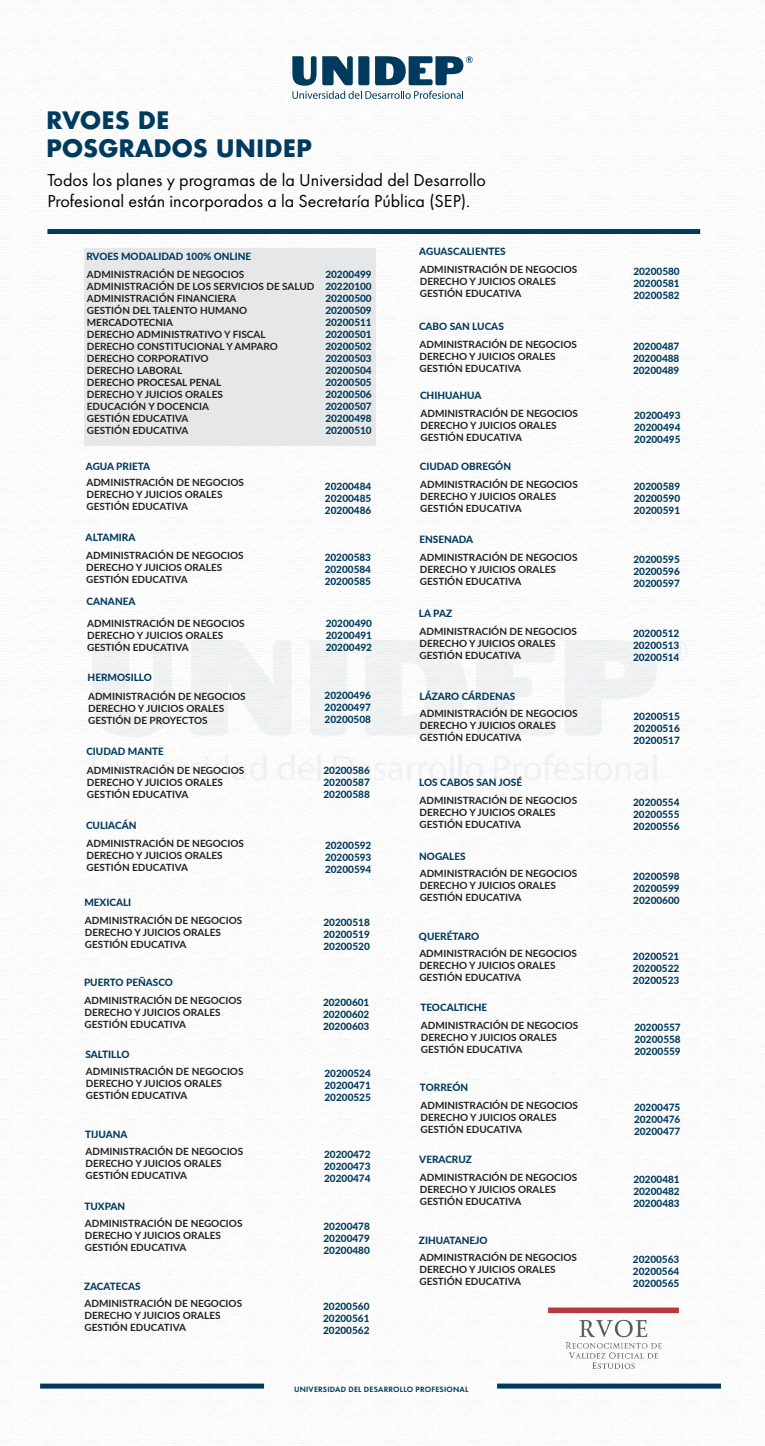
<style>
.page{position:relative;width:765px;height:1446px;background:#fff}
.page>*{position:absolute;margin:0;border:0;box-sizing:border-box;transform-origin:0 0}
.t1{font:700 23.38px/28px "Futura";letter-spacing:-.01em;color:#003a5d}
.t2{font:18px/21.6px "Futura PT";color:#000001}
.t3{font:700 10px/12px "Lato";color:#231f20}
.t4{font:800 10px/12px "Lato";color:#003a5d;text-align:justify}
.t5{font:600 8px "Futura PT";letter-spacing:.025em;color:#003a5d}
</style>
<div class="page">
<img style="left:0;top:0;width:765px;height:1444px">
<svg style="left:665px;top:640px;width:23px;height:22px"></svg>
<svg style="left:92px;top:640px;width:80px;height:97px"></svg>
<svg style="left:191px;top:640px;width:101px;height:96px"></svg>
<div style="left:310px;top:640px;width:37px;height:96px;background:#f0f2f4"></div>
<svg style="left:365px;top:640px;width:102px;height:96px"></svg>
<svg style="left:476px;top:640px;width:79px;height:96px"></svg>
<svg style="left:565px;top:640px;width:92px;height:96px"></svg>
<svg style="left:92px;top:754px;width:175px;height:27px"></svg>
<svg style="left:278px;top:754px;width:36px;height:27px"></svg>
<hr style="left:317px;top:754px;width:4px;height:26px;background:#f0f2f4">
<svg style="left:333px;top:755px;width:114px;height:26px"></svg>
<hr style="left:450px;top:754px;width:3px;height:26px;background:#003a5d">
<hr style="left:459px;top:754px;width:3px;height:26px;background:#003a5d">
<svg style="left:466px;top:762px;width:17px;height:19px"></svg>
<svg style="left:494px;top:754px;width:154px;height:27px"></svg>
<hr style="left:653px;top:754px;width:3px;height:26px;background:#003a5d">
<svg style="left:292px;top:56px;width:181px;height:43px"></svg>
<div style="left:47px;top:229px;width:653px;height:5px;background:#003a5d"></div>
<img style="left:541px;top:1299px;width:145px;height:77px">
<div style="left:40px;top:1383px;width:224px;height:5px;background:#003a5d"></div>
<div style="left:497px;top:1383px;width:224px;height:5px;background:#003a5d"></div>
<div style="left:84px;top:248px;width:292px;height:198px;background:#e6e7e9"></div>
<h1 class="t1" style="left:46px;top:106px;width:267px">RVOES DE<br>POSGRADOS UNIDEP</h1>
<h2 class="t2" style="left:47px;top:169px;width:440px">Todos los planes y programas de la Universidad del Desarrollo<br>Profesional están incorporados a la Secretaría Pública (SEP).</h2>
<p class="t4" style="left:86px;top:250px;width:167px">RVOES MODALIDAD 100% ONLINE</p>
<p class="t3" style="left:87px;top:268px;width:229px">ADMINISTRACIÓN DE NEGOCIOS<br>ADMINISTRACIÓN DE LOS SERVICIOS DE SALUD<br>ADMINISTRACIÓN FINANCIERA<br>GESTIÓN DEL TALENTO HUMANO<br>MERCADOTECNIA<br>DERECHO ADMINISTRATIVO Y FISCAL<br>DERECHO CONSTITUCIONAL Y AMPARO<br>DERECHO CORPORATIVO<br>DERECHO LABORAL<br>DERECHO PROCESAL PENAL<br>DERECHO Y JUICIOS ORALES<br>EDUCACIÓN Y DOCENCIA<br>GESTIÓN EDUCATIVA<br>GESTIÓN EDUCATIVA</p>
<p class="t4" style="left:325px;top:268px;width:48px">20200499<br>20220100<br>20200500<br>20200509<br>20200511<br>20200501<br>20200502<br>20200503<br>20200504<br>20200505<br>20200506<br>20200507<br>20200498<br>20200510</p>
<p class="t4" style="left:86px;top:460px;width:66px">AGUA PRIETA</p>
<p class="t3" style="left:86px;top:476px;width:159px">ADMINISTRACIÓN DE NEGOCIOS<br>DERECHO Y JUICIOS ORALES<br>GESTIÓN EDUCATIVA</p>
<p class="t4" style="left:325px;top:480px;width:48px">20200484<br>20200485<br>20200486</p>
<p class="t4" style="left:86px;top:531px;width:51px">ALTAMIRA</p>
<p class="t3" style="left:86px;top:549px;width:159px">ADMINISTRACIÓN DE NEGOCIOS<br>DERECHO Y JUICIOS ORALES<br>GESTIÓN EDUCATIVA</p>
<p class="t4" style="left:325px;top:551px;width:48px">20200583<br>20200584<br>20200585</p>
<p class="t4" style="left:87px;top:595px;width:50px">CANANEA</p>
<p class="t3" style="left:87px;top:616px;width:159px">ADMINISTRACIÓN DE NEGOCIOS<br>DERECHO Y JUICIOS ORALES<br>GESTIÓN EDUCATIVA</p>
<p class="t4" style="left:326px;top:616px;width:48px">20200490<br>20200491<br>20200492</p>
<p class="t4" style="left:88px;top:671px;width:66px">HERMOSILLO</p>
<p class="t3" style="left:88px;top:689px;width:159px">ADMINISTRACIÓN DE NEGOCIOS<br>DERECHO Y JUICIOS ORALES<br>GESTIÓN DE PROYECTOS</p>
<p class="t4" style="left:325px;top:689px;width:48px">20200496<br>20200497<br>20200508</p>
<p class="t4" style="left:86px;top:745px;width:79px">CIUDAD MANTE</p>
<p class="t3" style="left:87px;top:764px;width:159px">ADMINISTRACIÓN DE NEGOCIOS<br>DERECHO Y JUICIOS ORALES<br>GESTIÓN EDUCATIVA</p>
<p class="t4" style="left:323px;top:764px;width:48px">20200586<br>20200587<br>20200588</p>
<p class="t4" style="left:86px;top:819px;width:52px">CULIACÁN</p>
<p class="t3" style="left:86px;top:836px;width:159px">ADMINISTRACIÓN DE NEGOCIOS<br>DERECHO Y JUICIOS ORALES<br>GESTIÓN EDUCATIVA</p>
<p class="t4" style="left:325px;top:839px;width:48px">20200592<br>20200593<br>20200594</p>
<p class="t4" style="left:84px;top:896px;width:48px">MEXICALI</p>
<p class="t3" style="left:85px;top:913px;width:159px">ADMINISTRACIÓN DE NEGOCIOS<br>DERECHO Y JUICIOS ORALES<br>GESTIÓN EDUCATIVA</p>
<p class="t4" style="left:323px;top:916px;width:48px">20200518<br>20200519<br>20200520</p>
<p class="t4" style="left:84px;top:976px;width:90px">PUERTO PEÑASCO</p>
<p class="t3" style="left:84px;top:993px;width:159px">ADMINISTRACIÓN DE NEGOCIOS<br>DERECHO Y JUICIOS ORALES<br>GESTIÓN EDUCATIVA</p>
<p class="t4" style="left:323px;top:996px;width:48px">20200601<br>20200602<br>20200603</p>
<p class="t4" style="left:85px;top:1047px;width:46px">SALTILLO</p>
<p class="t3" style="left:86px;top:1065px;width:159px">ADMINISTRACIÓN DE NEGOCIOS<br>DERECHO Y JUICIOS ORALES<br>GESTIÓN EDUCATIVA</p>
<p class="t4" style="left:325px;top:1067px;width:48px">20200524<br>20200471<br>20200525</p>
<p class="t4" style="left:85px;top:1127px;width:44px">TIJUANA</p>
<p class="t3" style="left:86px;top:1145px;width:159px">ADMINISTRACIÓN DE NEGOCIOS<br>DERECHO Y JUICIOS ORALES<br>GESTIÓN EDUCATIVA</p>
<p class="t4" style="left:324px;top:1147px;width:48px">20200472<br>20200473<br>20200474</p>
<p class="t4" style="left:84px;top:1200px;width:42px">TUXPAN</p>
<p class="t3" style="left:85px;top:1217px;width:159px">ADMINISTRACIÓN DE NEGOCIOS<br>DERECHO Y JUICIOS ORALES<br>GESTIÓN EDUCATIVA</p>
<p class="t4" style="left:323px;top:1219px;width:48px">20200478<br>20200479<br>20200480</p>
<p class="t4" style="left:84px;top:1280px;width:58px">ZACATECAS</p>
<p class="t3" style="left:85px;top:1297px;width:159px">ADMINISTRACIÓN DE NEGOCIOS<br>DERECHO Y JUICIOS ORALES<br>GESTIÓN EDUCATIVA</p>
<p class="t4" style="left:323px;top:1299px;width:48px">20200560<br>20200561<br>20200562</p>
<p class="t4" style="left:419px;top:245px;width:88px">AGUASCALIENTES</p>
<p class="t3" style="left:420px;top:263px;width:159px">ADMINISTRACIÓN DE NEGOCIOS<br>DERECHO Y JUICIOS ORALES<br>GESTIÓN EDUCATIVA</p>
<p class="t4" style="left:633px;top:265px;width:48px">20200580<br>20200581<br>20200582</p>
<p class="t4" style="left:419px;top:320px;width:86px">CABO SAN LUCAS</p>
<p class="t3" style="left:420px;top:338px;width:159px">ADMINISTRACIÓN DE NEGOCIOS<br>DERECHO Y JUICIOS ORALES<br>GESTIÓN EDUCATIVA</p>
<p class="t4" style="left:633px;top:340px;width:48px">20200487<br>20200488<br>20200489</p>
<p class="t4" style="left:420px;top:389px;width:63px">CHIHUAHUA</p>
<p class="t3" style="left:421px;top:407px;width:159px">ADMINISTRACIÓN DE NEGOCIOS<br>DERECHO Y JUICIOS ORALES<br>GESTIÓN EDUCATIVA</p>
<p class="t4" style="left:634px;top:409px;width:48px">20200493<br>20200494<br>20200495</p>
<p class="t4" style="left:420px;top:460px;width:93px">CIUDAD OBREGÓN</p>
<p class="t3" style="left:420px;top:478px;width:159px">ADMINISTRACIÓN DE NEGOCIOS<br>DERECHO Y JUICIOS ORALES<br>GESTIÓN EDUCATIVA</p>
<p class="t4" style="left:634px;top:480px;width:48px">20200589<br>20200590<br>20200591</p>
<p class="t4" style="left:419px;top:533px;width:55px">ENSENADA</p>
<p class="t3" style="left:420px;top:550px;width:159px">ADMINISTRACIÓN DE NEGOCIOS<br>DERECHO Y JUICIOS ORALES<br>GESTIÓN EDUCATIVA</p>
<p class="t4" style="left:633px;top:553px;width:48px">20200595<br>20200596<br>20200597</p>
<p class="t4" style="left:419px;top:607px;width:35px">LA PAZ</p>
<p class="t3" style="left:419px;top:625px;width:159px">ADMINISTRACIÓN DE NEGOCIOS<br>DERECHO Y JUICIOS ORALES<br>GESTIÓN EDUCATIVA</p>
<p class="t4" style="left:633px;top:627px;width:48px">20200512<br>20200513<br>20200514</p>
<p class="t4" style="left:419px;top:689px;width:97px">LÁZARO CÁRDENAS</p>
<p class="t3" style="left:420px;top:707px;width:159px">ADMINISTRACIÓN DE NEGOCIOS<br>DERECHO Y JUICIOS ORALES<br>GESTIÓN EDUCATIVA</p>
<p class="t4" style="left:634px;top:709px;width:48px">20200515<br>20200516<br>20200517</p>
<p class="t4" style="left:419px;top:776px;width:105px">LOS CABOS SAN JOSÉ</p>
<p class="t3" style="left:420px;top:794px;width:159px">ADMINISTRACIÓN DE NEGOCIOS<br>DERECHO Y JUICIOS ORALES<br>GESTIÓN EDUCATIVA</p>
<p class="t4" style="left:633px;top:796px;width:48px">20200554<br>20200555<br>20200556</p>
<p class="t4" style="left:419px;top:850px;width:48px">NOGALES</p>
<p class="t3" style="left:420px;top:867px;width:159px">ADMINISTRACIÓN DE NEGOCIOS<br>DERECHO Y JUICIOS ORALES<br>GESTIÓN EDUCATIVA</p>
<p class="t4" style="left:633px;top:870px;width:48px">20200598<br>20200599<br>20200600</p>
<p class="t4" style="left:419px;top:930px;width:62px">QUERÉTARO</p>
<p class="t3" style="left:419px;top:947px;width:159px">ADMINISTRACIÓN DE NEGOCIOS<br>DERECHO Y JUICIOS ORALES<br>GESTIÓN EDUCATIVA</p>
<p class="t4" style="left:633px;top:950px;width:48px">20200521<br>20200522<br>20200523</p>
<p class="t4" style="left:420px;top:1001px;width:68px">TEOCALTICHE</p>
<p class="t3" style="left:421px;top:1019px;width:159px">ADMINISTRACIÓN DE NEGOCIOS<br>DERECHO Y JUICIOS ORALES<br>GESTIÓN EDUCATIVA</p>
<p class="t4" style="left:634px;top:1021px;width:48px">20200557<br>20200558<br>20200559</p>
<p class="t4" style="left:420px;top:1081px;width:50px">TORREÓN</p>
<p class="t3" style="left:420px;top:1099px;width:159px">ADMINISTRACIÓN DE NEGOCIOS<br>DERECHO Y JUICIOS ORALES<br>GESTIÓN EDUCATIVA</p>
<p class="t4" style="left:634px;top:1101px;width:48px">20200475<br>20200476<br>20200477</p>
<p class="t4" style="left:419px;top:1153px;width:54px">VERACRUZ</p>
<p class="t3" style="left:420px;top:1171px;width:159px">ADMINISTRACIÓN DE NEGOCIOS<br>DERECHO Y JUICIOS ORALES<br>GESTIÓN EDUCATIVA</p>
<p class="t4" style="left:633px;top:1173px;width:48px">20200481<br>20200482<br>20200483</p>
<p class="t4" style="left:419px;top:1233px;width:70px">ZIHUATANEJO</p>
<p class="t3" style="left:419px;top:1251px;width:159px">ADMINISTRACIÓN DE NEGOCIOS<br>DERECHO Y JUICIOS ORALES<br>GESTIÓN EDUCATIVA</p>
<p class="t4" style="left:633px;top:1253px;width:48px">20200563<br>20200564<br>20200565</p>
<p class="t5" style="left:294px;top:1384px;width:176px">UNIVERSIDAD DEL DESARROLLO PROFESIONAL</p>
</div>
